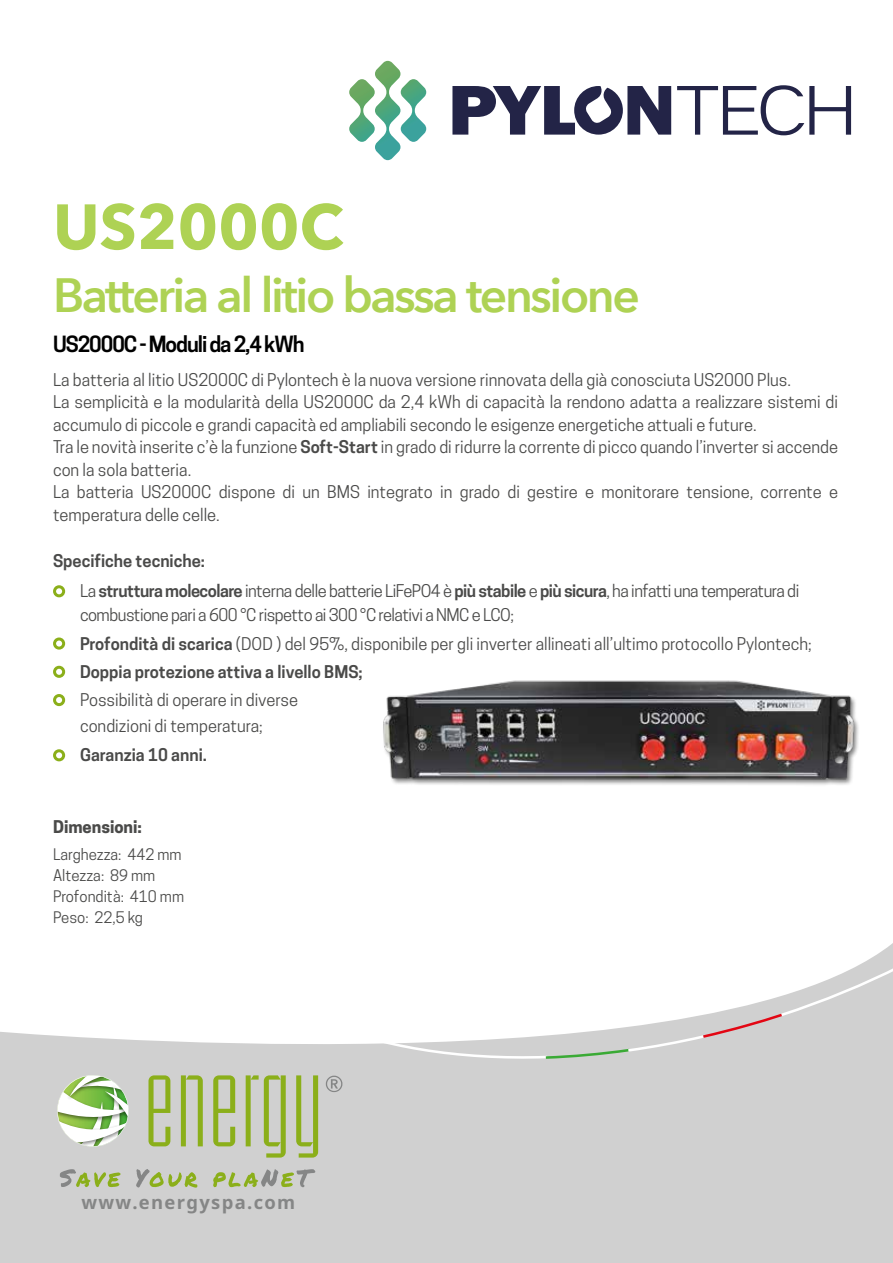
<style>
.page{position:relative;width:893px;height:1263px;background:#fff}
.page>*{position:absolute;margin:0;border:0;box-sizing:border-box;transform-origin:0 0}
.t1{font:700 63px "Avenir Next";color:#aed254}
.t2{font:600 48px "Avenir Next";letter-spacing:-.05em;color:#aed254}
.t3{font:600 21px "Cooper Hewitt";letter-spacing:-.05em;color:#000}
.t4{font:700 18.45px "Noto Sans";letter-spacing:.075em;color:#858686}
.t5{font:16.5px/22.5px "Cooper Hewitt";color:#4a4a49}
.t6{font:600 16.5px/30px "Cooper Hewitt";color:#4a4a49}
.t7{font:700 16.5px "Cooper Hewitt";color:#4a4a49}
.t8{font:15px/21px "Cooper Hewitt";color:#4a4a49}
.s1{font-weight:600}
.s2{font-weight:400}
</style>
<div class="page">
<svg style="left:349px;top:61px;width:77px;height:99px"></svg>
<svg style="left:677px;top:85px;width:174px;height:50px"></svg>
<svg style="left:452px;top:86px;width:219px;height:49px"></svg>
<div style="left:0;top:1018px;width:893px;height:245px;background:#d0d0d0"></div>
<svg style="left:383px;top:680px;width:510px;height:338px"></svg>
<svg style="left:183px;top:764px;width:367px;height:299px"></svg>
<svg style="left:543px;top:1012px;width:242px;height:48px"></svg>
<div style="left:53px;top:585px;width:12px;height:12px;border:3px solid #8baf1a;border-radius:50%"></div>
<div style="left:53px;top:637px;width:12px;height:13px;border:3px solid #8baf1a;border-radius:50%"></div>
<div style="left:53px;top:666px;width:12px;height:12px;border:3px solid #8baf1a;border-radius:50%"></div>
<div style="left:53px;top:694px;width:12px;height:12px;border:3px solid #8baf1a;border-radius:50%"></div>
<div style="left:53px;top:749px;width:12px;height:12px;border:3px solid #8baf1a;border-radius:50%"></div>
<svg style="left:57px;top:1075px;width:72px;height:72px"></svg>
<svg style="left:296px;top:1075px;width:22px;height:82px;background:#afc07a"></svg>
<svg style="left:246px;top:1075px;width:40px;height:82px;background:#b5c38a"></svg>
<svg style="left:213px;top:1075px;width:22px;height:71px;background:#aec078"></svg>
<svg style="left:181px;top:1075px;width:22px;height:71px;background:#afc079"></svg>
<svg style="left:148px;top:1075px;width:22px;height:71px;background:#afc079"></svg>
<svg style="left:60px;top:1169px;width:61px;height:18px"></svg>
<svg style="left:136px;top:1169px;width:61px;height:19px"></svg>
<svg style="left:213px;top:1169px;width:102px;height:18px;background:#b4bc9c"></svg>
<svg style="left:326px;top:1076px;width:16px;height:16px"></svg>
<h1 class="t1" style="left:53px;top:172px;width:292px">US2000C</h1>
<h2 class="t2" style="left:53px;top:254px;width:588px">Batteria al litio bassa tensione</h2>
<p class="t3" style="left:53px;top:331px;width:253px">US2000C - Moduli da 2,4 kWh</p>
<p class="t5" style="left:53px;top:368px;width:787px">La batteria al litio US2000C di Pylontech è la nuova versione rinnovata della già conosciuta US2000 Plus.<br>La semplicità e la modularità della US2000C da 2,4 kWh di capacità la rendono adatta a realizzare sistemi di accumulo di piccole e grandi capacità ed ampliabili secondo le esigenze energetiche attuali e future.<br>Tra le novità inserite c’è la funzione <span class="s1">Soft-Start</span> in grado di ridurre la corrente di picco quando l’inverter si accende con la sola batteria.<br>La batteria US2000C dispone di un BMS integrato in grado di gestire e monitorare tensione, corrente e temperatura delle celle.</p>
<p class="t6" style="left:80px;top:546px;width:721px;text-indent:-27px">Specifiche tecniche:<br><span class="s2">La</span> struttura molecolare <span class="s2">interna delle batterie LiFePO4 è</span> più stabile <span class="s2">e</span> più sicura<span class="s2">, ha infatti una temperatura di</span></p>
<p class="t5" style="left:80px;top:601px;width:733px;line-height:28.2px">combustione pari a 600 °C rispetto ai 300 °C relativi a NMC e LCO;<br><span class="s1">Profondità di scarica</span> (DOD ) del 95%, disponibile per gli inverter allineati all’ultimo protocollo Pylontech;<br><span class="s1">Doppia protezione attiva a livello BMS;</span></p>
<p class="t5" style="left:80px;top:687px;width:220px;line-height:25.5px">Possibilità di operare in diverse condizioni di temperatura;</p>
<p class="t6" style="left:80px;top:740px;width:128px">Garanzia 10 anni.</p>
<p class="t7" style="left:53px;top:817px;width:90px">Dimensioni:</p>
<p class="t8" style="left:53px;top:844px;width:133px">Larghezza: 442 mm<br>Altezza: 89 mm<br>Profondità: 410 mm<br>Peso: 22,5 kg</p>
<p class="t4" style="left:81px;top:1189px;width:216px">www.energyspa.com</p>
</div>
